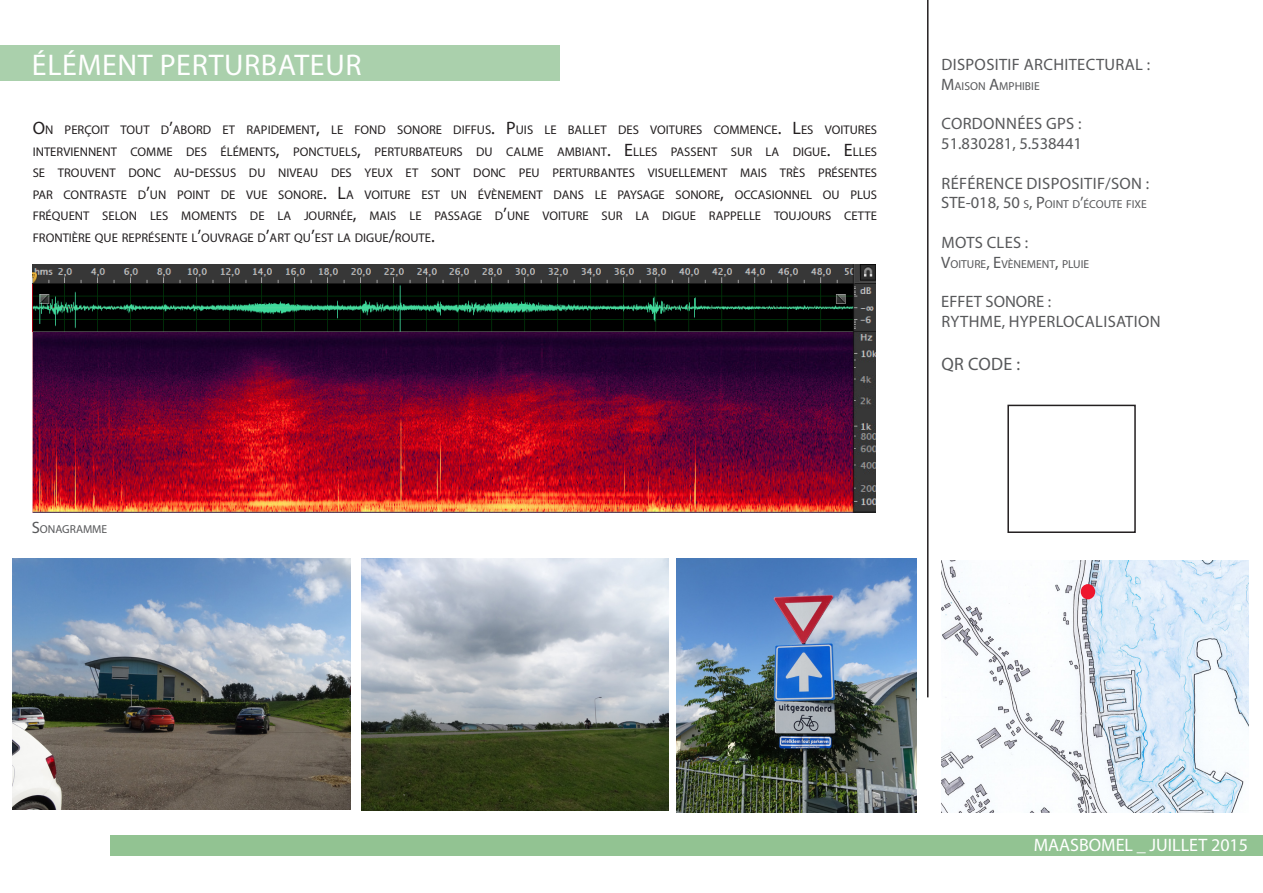
<style>
.page{position:relative;width:1263px;height:893px;background:#fff}
.page>*{position:absolute;margin:0;border:0;box-sizing:border-box;transform-origin:0 0}
.t1{font:30px "Myriad Pro";letter-spacing:.02em;color:#fff}
.t2{font:18px "Myriad Pro";color:#fff}
.t3{font:18px "Myriad Pro";letter-spacing:.02em;color:#57585a}
.t4{font:16.5px "Myriad Pro";letter-spacing:.02em;color:#57585a}
.t5{font:16.5px "Myriad Pro";color:#57585a}
.t6{font:12.6px/21.6px "Myriad Pro";color:#231f20;text-align:justify}
.t7{font:11.55px "Myriad Pro";color:#57585a}
.s1{font-size:18px}
.s2{font-size:16.5px}
.s3{font-style:inherit}
</style>
<div class="page">
<img style="left:676px;top:559px;width:241px;height:253px">
<img style="left:13px;top:558px;width:337px;height:251px">
<div style="left:0;top:46px;width:559px;height:35px;background:#aad0ac"></div>
<hr style="left:927px;top:0;width:1px;height:697px;background:#231f20">
<div style="left:111px;top:835px;width:1152px;height:20px;background:#92c392"></div>
<div style="left:1007px;top:405px;width:129px;height:128px;border:2px solid #231f20"></div>
<img style="left:361px;top:558px;width:307px;height:253px">
<img style="left:941px;top:561px;width:307px;height:251px">
<img style="left:1081px;top:584px;width:14px;height:15px;border-radius:7px">
<img style="left:33px;top:264px;width:842px;height:249px">
<p class="t1" style="left:32px;top:46px;width:331px">ÉLÉMENT PERTURBATEUR</p>
<p class="t6" style="left:33px;top:119px;width:846px"><span class="s1">O</span>N PERÇOIT TOUT D<span class="s1">’</span>ABORD ET RAPIDEMENT<span class="s1">,</span> LE FOND SONORE DIFFUS<span class="s1">. P</span>UIS LE BALLET DES VOITURES COMMENCE<span class="s1">. L</span>ES VOITURES INTERVIENNENT COMME DES ÉLÉMENTS<span class="s1">,</span> PONCTUELS<span class="s1">,</span> PERTURBATEURS DU CALME AMBIANT<span class="s1">. E</span>LLES PASSENT SUR LA DIGUE<span class="s1">. E</span>LLES SE TROUVENT DONC AU<span class="s1">-</span>DESSUS DU NIVEAU DES YEUX ET SONT DONC PEU PERTURBANTES VISUELLEMENT MAIS TRÈS PRÉSENTES PAR CONTRASTE D<span class="s1">’</span>UN POINT DE VUE SONORE<span class="s1">. L</span>A VOITURE EST UN ÉVÈNEMENT DANS LE PAYSAGE SONORE<span class="s1">,</span> OCCASIONNEL OU PLUS FRÉQUENT SELON LES MOMENTS DE LA JOURNÉE<span class="s1">,</span> MAIS LE PASSAGE D<span class="s1">’</span>UNE VOITURE SUR LA DIGUE RAPPELLE TOUJOURS CETTE FRONTIÈRE QUE REPRÉSENTE L<span class="s1">’</span>OUVRAGE D<span class="s1">’</span>ART QU<span class="s1">’</span>EST LA DIGUE<span class="s1">/</span>ROUTE<span class="s1">.</span></p>
<p class="t7" style="left:32px;top:522px;width:77px"><span class="s2">S</span>ONAGRAMME</p>
<p class="t4" style="left:941px;top:54px;width:210px">DISPOSITIF ARCHITECTURAL <span class="s3">:</span></p>
<p class="t7" style="left:941px;top:79px;width:100px"><span class="s2">M</span>AISON <span class="s2">A</span>MPHIBIE</p>
<p class="t4" style="left:941px;top:113px;width:142px">CORDONNÉES GPS :</p>
<p class="t5" style="left:941px;top:133px;width:142px">51.830281<span class="s3">, 5.538441</span></p>
<p class="t4" style="left:941px;top:173px;width:209px">RÉFÉRENCE DISPOSITIF/SON :</p>
<p class="t7" style="left:941px;top:197px;width:207px"><span class="s2">STE-018, 50</span> S<span class="s2">, P</span>OINT D<span class="s2">’</span>ÉCOUTE FIXE</p>
<p class="t4" style="left:941px;top:232px;width:88px">MOTS CLE<span class="s3">S :</span></p>
<p class="t7" style="left:941px;top:257px;width:149px"><span class="s2">V</span>OITURE<span class="s2">, E</span>VÈNEMENT<span class="s2">,</span> PLUIE</p>
<p class="t5" style="left:941px;top:292px;width:9px">EFFET</p>
<p class="t5" style="left:985px;top:292px;width:67px">SONORE :</p>
<p class="t4" style="left:941px;top:311px;width:221px">RYTHME, HYPERLOCALISATION</p>
<p class="t3" style="left:941px;top:353px;width:80px">QR CODE :</p>
<p class="t2" style="left:1034px;top:834px;width:216px">MAASBOMEL _ JUILLET 2015</p>
</div>
